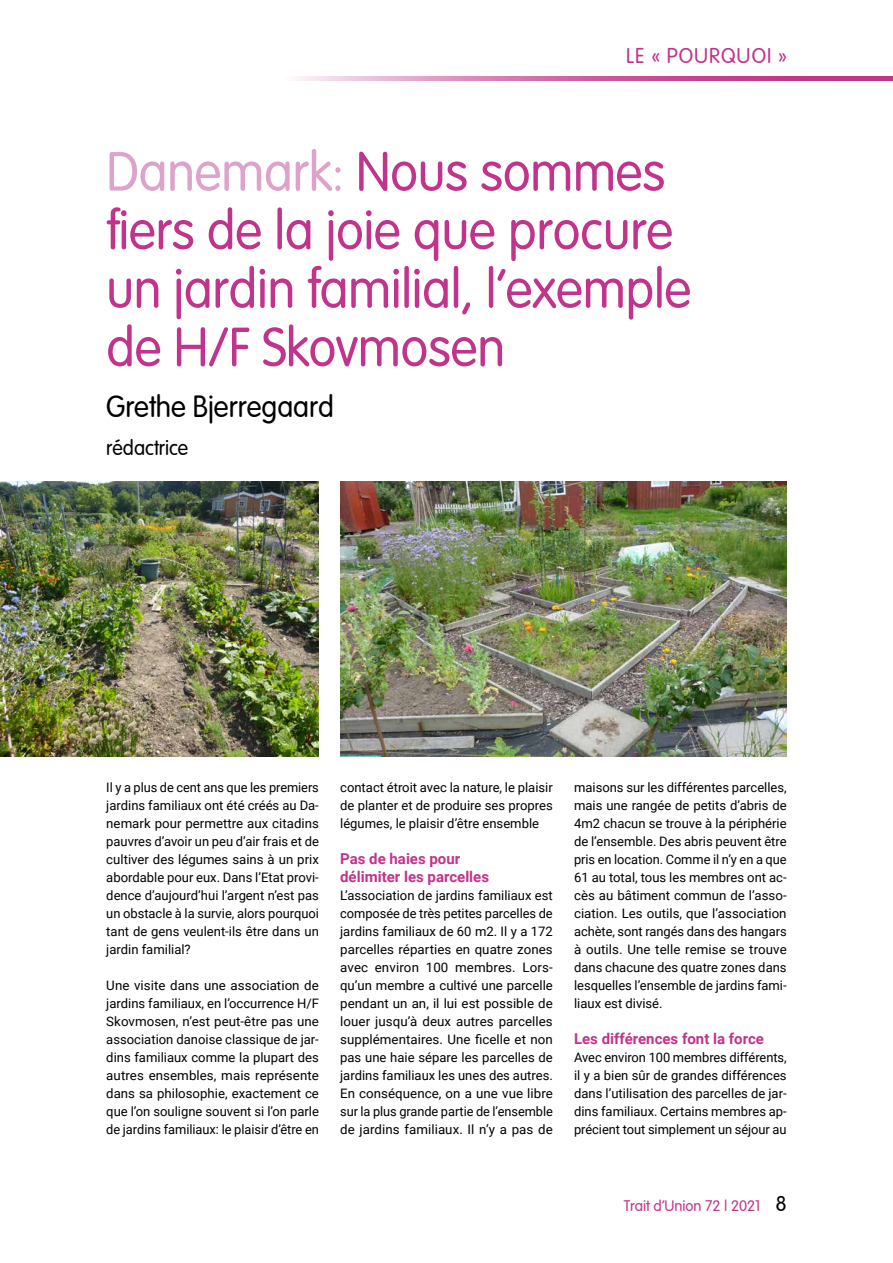
<style>
.page{position:relative;width:893px;height:1263px;background:#fff}
.page>*{position:absolute;margin:0;border:0;box-sizing:border-box;transform-origin:0 0}
.t1{font:54px/58.5px "Vogue Plain";color:#c1348b;scale:.95 1}
.t2{font:30px "Vogue Plain";color:#000;scale:.95 1}
.t3{font:21px "Vogue Plain";letter-spacing:.05em;color:#c1348b}
.t4{font:21px "Vogue Plain";color:#000;scale:.95 1}
.t5{font:700 15px/18px "Roboto";color:#c1348b}
.t6{font:15px "Vogue Plain";color:#c1348b}
.t7{font:13.05px/18px "Roboto";color:#000;text-align:justify}
.s1{color:#dda3ca}
.s2{font-size:21px;color:#000}
</style>
<div class="page">
<svg style="left:297px;top:77px;width:596px;height:4px;background:#d26eac"></svg>
<img style="left:0;top:482px;width:319px;height:274px">
<img style="left:340px;top:482px;width:447px;height:274px">
<h3 class="t3" style="left:626px;top:44px;width:162px">LE « POURQUOI »</h3>
<h1 class="t1" style="left:106px;top:142px;width:617px"><span class="s1">Danemark:</span> Nous sommes fiers de la joie que procure un jardin familial, l’exemple de H/F Skovmosen</h1>
<h2 class="t2" style="left:106px;top:390px;width:241px">Grethe Bjerregaard</h2>
<h3 class="t4" style="left:106px;top:436px;width:88px">rédactrice</h3>
<p class="t7" style="left:106px;top:778px;width:214px">Il y a plus de cent ans que les premiers jardins familiaux ont été créés au Da&shy;nemark pour permettre aux citadins pauvres d’avoir un peu d’air frais et de cultiver des légumes sains à un prix abordable pour eux. Dans l’Etat provi&shy;dence d’aujourd’hui l’argent n’est pas un obstacle à la survie, alors pourquoi tant de gens veulent-ils être dans un jardin familial?</p>
<p class="t7" style="left:106px;top:976px;width:214px">Une visite dans une association de jardins familiaux, en l’occurrence H/F Skovmosen, n’est peut-être pas une association danoise classique de jar&shy;dins familiaux comme la plupart des autres ensembles, mais représente dans sa philosophie, exactement ce que l’on souligne souvent si l’on parle de jardins familiaux: le plaisir d’être en</p>
<p class="t7" style="left:340px;top:778px;width:214px">contact étroit avec la nature, le plaisir de planter et de produire ses propres légumes, le plaisir d’être ensemble</p>
<p class="t5" style="left:340px;top:849px;width:150px">Pas de haies pour délimiter les parcelles</p>
<p class="t7" style="left:340px;top:886px;width:214px">L’association de jardins familiaux est composée de très petites parcelles de jardins familiaux de 60 m2. Il y a 172 parcelles réparties en quatre zones avec environ 100 membres. Lors&shy;qu’un membre a cultivé une parcelle pendant un an, il lui est possible de louer jusqu’à deux autres parcelles supplémentaires. Une ficelle et non pas une haie sépare les parcelles de jardins familiaux les unes des autres.<br>En conséquence, on a une vue libre sur la plus grande partie de l’ensemble de jardins familiaux. Il n’y a pas de</p>
<p class="t7" style="left:574px;top:778px;width:214px">maisons sur les différentes parcelles, mais une rangée de petits d’abris de 4m2 chacun se trouve à la périphérie de l’ensemble. Des abris peuvent être pris en location. Comme il n’y en a que 61 au total, tous les membres ont ac&shy;cès au bâtiment commun de l’asso&shy;ciation. Les outils, que l’association achète, sont rangés dans des hangars à outils. Une telle remise se trouve dans chacune des quatre zones dans lesquelles l’ensemble de jardins fami&shy;liaux est divisé.</p>
<p class="t5" style="left:574px;top:1029px;width:191px">Les différences font la force</p>
<p class="t7" style="left:574px;top:1048px;width:214px">Avec environ 100 membres différents, il y a bien sûr de grandes différences dans l’utilisation des parcelles de jar&shy;dins familiaux. Certains membres ap&shy;précient tout simplement un séjour au</p>
<p class="t6" style="left:624px;top:1197px;width:164px">Trait d’Union 72 | 2021 <span class="s2">8</span></p>
</div>
